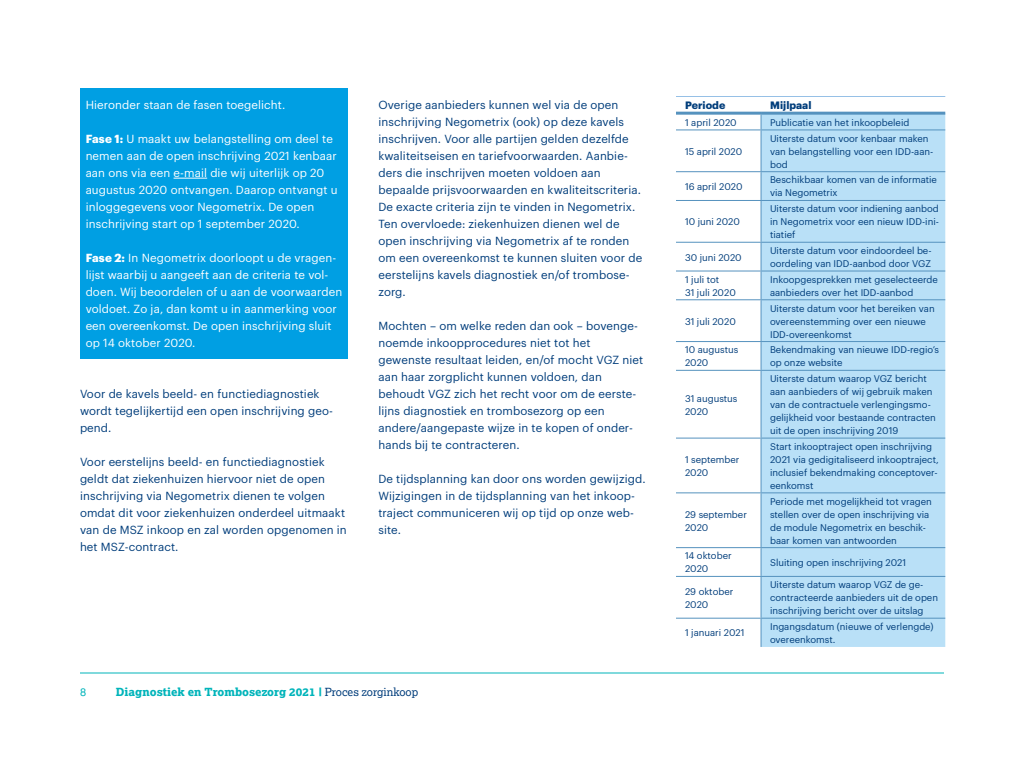
<style>
.page{position:relative;width:1024px;height:768px;background:#fff}
.page>*{position:absolute;margin:0;border:0;box-sizing:border-box;transform-origin:0 0}
.t1{font:11.5px/17px "Graphik";letter-spacing:.01em;color:#003d7b}
.t2{font:11.5px/17px "Graphik";letter-spacing:.01em;color:#fff}
.t3{font:800 11.2px "Lexia";color:#00b4ba}
.t4{font:11.2px "Lexia";color:#00b4ba}
.t5{font:700 10.5px "Graphik";color:#003d7b}
.t6{font:9.5px/13px "Graphik";color:#003d7b}
.s1{font-weight:700}
.s2{font-weight:400;color:#003d7b}
</style>
<div class="page">
<div style="left:762px;top:115px;width:183px;height:532px;background:#b9e0f7"></div>
<hr style="left:676px;top:96px;width:85px;height:1px;background:#96c0e6">
<hr style="left:761px;top:96px;width:184px;height:1px;background:#96c0e6">
<hr style="left:676px;top:112px;width:85px;height:3px;background:#5592be">
<hr style="left:761px;top:112px;width:184px;height:3px;background:#5592be">
<svg style="left:761px;top:115px;width:1px;height:14px"></svg>
<hr style="left:676px;top:129px;width:85px;height:1px;background:#5592be">
<hr style="left:761px;top:129px;width:184px;height:1px;background:#5592be">
<hr style="left:761px;top:130px;width:1px;height:41px;background:#5592be">
<hr style="left:676px;top:171px;width:85px;height:1px;background:#5592be">
<hr style="left:761px;top:171px;width:184px;height:1px;background:#5592be">
<svg style="left:761px;top:172px;width:1px;height:28px"></svg>
<hr style="left:676px;top:200px;width:85px;height:1px;background:#5592be">
<hr style="left:761px;top:200px;width:184px;height:1px;background:#5592be">
<hr style="left:761px;top:201px;width:1px;height:41px;background:#5592be">
<hr style="left:676px;top:242px;width:85px;height:1px;background:#5592be">
<hr style="left:761px;top:242px;width:184px;height:1px;background:#5592be">
<hr style="left:676px;top:271px;width:85px;height:1px;background:#5592be">
<hr style="left:761px;top:271px;width:184px;height:1px;background:#5592be">
<svg style="left:761px;top:243px;width:1px;height:56px"></svg>
<hr style="left:676px;top:299px;width:85px;height:1px;background:#5592be">
<hr style="left:761px;top:299px;width:184px;height:1px;background:#5592be">
<hr style="left:761px;top:300px;width:1px;height:41px;background:#5592be">
<hr style="left:676px;top:341px;width:85px;height:1px;background:#5592be">
<hr style="left:761px;top:341px;width:184px;height:1px;background:#5592be">
<svg style="left:761px;top:342px;width:1px;height:28px"></svg>
<hr style="left:676px;top:370px;width:85px;height:1px;background:#5592be">
<hr style="left:761px;top:370px;width:184px;height:1px;background:#5592be">
<hr style="left:761px;top:371px;width:1px;height:67px;background:#5592be">
<hr style="left:676px;top:438px;width:85px;height:1px;background:#5592be">
<hr style="left:761px;top:438px;width:184px;height:1px;background:#5592be">
<hr style="left:761px;top:439px;width:1px;height:53px;background:#5592be">
<hr style="left:676px;top:492px;width:85px;height:1px;background:#5592be">
<hr style="left:761px;top:492px;width:184px;height:1px;background:#5592be">
<hr style="left:761px;top:493px;width:1px;height:54px;background:#5592be">
<hr style="left:676px;top:547px;width:85px;height:1px;background:#5592be">
<hr style="left:761px;top:547px;width:184px;height:1px;background:#5592be">
<svg style="left:761px;top:548px;width:1px;height:28px"></svg>
<hr style="left:676px;top:576px;width:85px;height:1px;background:#5592be">
<hr style="left:761px;top:576px;width:184px;height:1px;background:#5592be">
<hr style="left:761px;top:577px;width:1px;height:41px;background:#5592be">
<hr style="left:676px;top:618px;width:85px;height:1px;background:#5592be">
<hr style="left:761px;top:618px;width:184px;height:1px;background:#5592be">
<svg style="left:761px;top:619px;width:1px;height:28px"></svg>
<div style="left:80px;top:88px;width:268px;height:270px;background:#009fe3"></div>
<hr style="left:174px;top:178px;width:33px;height:1px;background:#fff">
<hr style="left:80px;top:672px;width:864px;height:2px;background:#00b4ba">
<p class="t2" style="left:86px;top:95px;width:201px">Hieronder staan de fasen toegelicht.</p>
<p class="t2" style="left:86px;top:129px;width:254px"><span class="s1">Fase 1:</span> U maakt uw belangstelling om deel te nemen aan de open inschrijving 2021 kenbaar aan ons via een e-mail die wij uiterlijk op 20 augustus 2020 ontvangen. Daarop ontvangt u inloggegevens voor Negometrix. De open inschrijving start op 1 september 2020.</p>
<p class="t2" style="left:86px;top:248px;width:258px"><span class="s1">Fase 2:</span> In Negometrix doorloopt u de vragen&shy;lijst waarbij u aangeeft aan de criteria te vol&shy;doen. Wij beoordelen of u aan de voorwaarden voldoet. Zo ja, dan komt u in aanmerking voor een overeenkomst. De open inschrijving sluit op 14 oktober 2020.</p>
<p class="t1" style="left:80px;top:384px;width:255px">Voor de kavels beeld- en functiediagnostiek wordt tegelijkertijd een open inschrijving geo&shy;pend.</p>
<p class="t1" style="left:80px;top:452px;width:268px">Voor eerstelijns beeld- en functiediagnostiek geldt dat ziekenhuizen hiervoor niet de open inschrijving via Negometrix dienen te volgen omdat dit voor ziekenhuizen onderdeel uitmaakt van de MSZ inkoop en zal worden opgenomen in het MSZ-contract.</p>
<p class="t1" style="left:378px;top:95px;width:265px">Overige aanbieders kunnen wel via de open inschrijving Negometrix (ook) op deze kavels inschrijven. Voor alle partijen gelden dezelfde kwaliteitseisen en tariefvoorwaarden. Aanbie&shy;ders die inschrijven moeten voldoen aan bepaalde prijsvoorwaarden en kwaliteitscriteria.<br>De exacte criteria zijn te vinden in Negometrix.<br>Ten overvloede: ziekenhuizen dienen wel de open inschrijving via Negometrix af te ronden om een overeenkomst te kunnen sluiten voor de eerstelijns kavels diagnostiek en/of trombose&shy;zorg.</p>
<p class="t1" style="left:378px;top:316px;width:266px">Mochten – om welke reden dan ook – bovenge&shy;noemde inkoopprocedures niet tot het gewenste resultaat leiden, en/of mocht VGZ niet aan haar zorgplicht kunnen voldoen, dan behoudt VGZ zich het recht voor om de eerste&shy;lijns diagnostiek en trombosezorg op een andere/aangepaste wijze in te kopen of onder&shy;hands bij te contracteren.</p>
<p class="t1" style="left:378px;top:469px;width:269px">De tijdsplanning kan door ons worden gewijzigd.<br>Wijzigingen in de tijdsplanning van het inkoop&shy;traject communiceren wij op tijd op onze web&shy;site.</p>
<p class="t4" style="left:80px;top:685px;width:8px">8</p>
<p class="t3" style="left:116px;top:685px;width:304px">Diagnostiek en Trombosezorg 2021 | <span class="s2">Proces zorginkoop</span></p>
<p class="t5" style="left:685px;top:97px;width:42px">Periode</p>
<p class="t5" style="left:770px;top:97px;width:43px">Mijlpaal</p>
<p class="t6" style="left:685px;top:115px;width:53px">1 april 2020</p>
<p class="t6" style="left:770px;top:115px;width:141px">Publicatie van het inkoopbeleid</p>
<p class="t6" style="left:685px;top:144px;width:59px">15 april 2020</p>
<p class="t6" style="left:770px;top:131px;width:165px">Uiterste datum voor kenbaar maken van belangstelling voor een IDD-aan&shy;bod</p>
<p class="t6" style="left:685px;top:179px;width:59px">16 april 2020</p>
<p class="t6" style="left:770px;top:173px;width:168px">Beschikbaar komen van de informatie via Negometrix</p>
<p class="t6" style="left:685px;top:215px;width:56px">10 juni 2020</p>
<p class="t6" style="left:770px;top:202px;width:170px;text-align:justify">Uiterste datum voor indiening aanbod in Negometrix voor een nieuw IDD-ini&shy;tiatief</p>
<p class="t6" style="left:685px;top:250px;width:58px">30 juni 2020</p>
<p class="t6" style="left:770px;top:243px;width:163px">Uiterste datum voor eindoordeel be&shy;oordeling van IDD-aanbod door VGZ</p>
<p class="t6" style="left:685px;top:272px;width:52px">1 juli tot<br>31 juli 2020</p>
<p class="t6" style="left:770px;top:272px;width:169px">Inkoopgesprekken met geselecteerde aanbieders over het IDD-aanbod</p>
<p class="t6" style="left:685px;top:314px;width:52px">31 juli 2020</p>
<p class="t6" style="left:770px;top:301px;width:166px">Uiterste datum voor het bereiken van overeenstemming over een nieuwe<br>IDD-overeenkomst</p>
<p class="t6" style="left:685px;top:343px;width:55px">10 augustus<br>2020</p>
<p class="t6" style="left:770px;top:343px;width:170px">Bekendmaking van nieuwe IDD-regio’s op onze website</p>
<p class="t6" style="left:685px;top:391px;width:54px">31 augustus<br>2020</p>
<p class="t6" style="left:770px;top:371px;width:167px">Uiterste datum waarop VGZ bericht aan aanbieders of wij gebruik maken van de contractuele verlengingsmo&shy;gelijkheid voor bestaande contracten uit de open inschrijving 2019</p>
<p class="t6" style="left:685px;top:452px;width:56px">1 september<br>2020</p>
<p class="t6" style="left:685px;top:507px;width:63px">29 september<br>2020</p>
<p class="t6" style="left:770px;top:439px;width:170px">Start inkooptraject open inschrijving<br>2021 via gedigitaliseerd inkooptraject, inclusief bekendmaking conceptover&shy;eenkomst</p>
<p class="t6" style="left:770px;top:494px;width:163px">Periode met mogelijkheid tot vragen stellen over de open inschrijving via de module Negometrix en beschik&shy;baar komen van antwoorden</p>
<p class="t6" style="left:685px;top:549px;width:48px">14 oktober<br>2020</p>
<p class="t6" style="left:770px;top:555px;width:138px">Sluiting open inschrijving 2021</p>
<p class="t6" style="left:685px;top:584px;width:50px">29 oktober<br>2020</p>
<p class="t6" style="left:770px;top:577px;width:170px">Uiterste datum waarop VGZ de ge&shy;contracteerde aanbieders uit de open inschrijving bericht over de uitslag</p>
<p class="t6" style="left:685px;top:626px;width:61px">1 januari 2021</p>
<p class="t6" style="left:770px;top:619px;width:165px">Ingangsdatum (nieuwe of verlengde) overeenkomst.</p>
</div>
